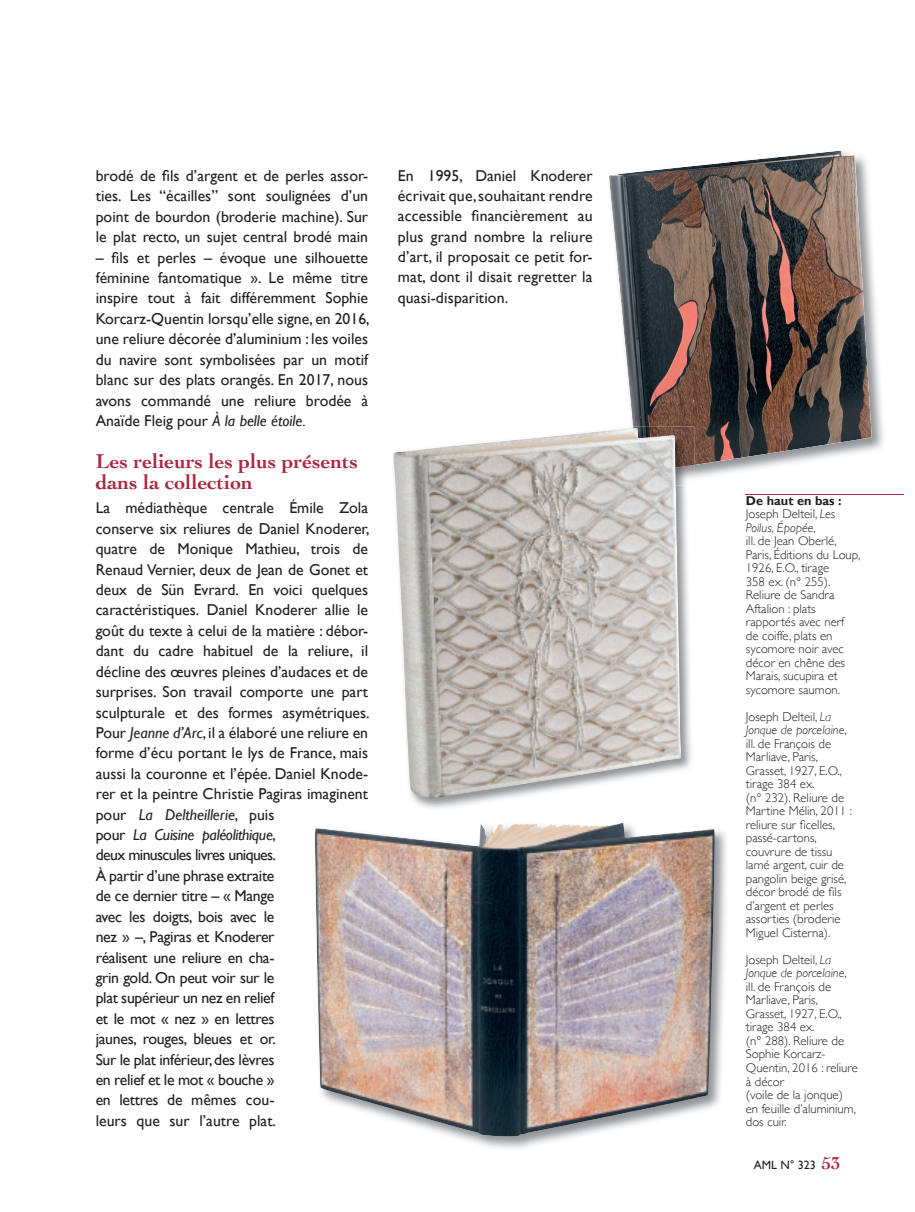
<style>
.page{position:relative;width:915px;height:1212px;background:#fff}
.page>*{position:absolute;margin:0;border:0;box-sizing:border-box;transform-origin:0 0}
.t1{font:700 21px/21.1px "Cochin";color:#aa283f}
.t2{font:15.75px/20.4px "Gill Sans";color:#231f20;text-align:justify}
.t3{font:300 12.75px/13.5px "Gill Sans";color:#231f20}
.t4{font:12px "Gill Sans";color:#231f20}
.s1{font-style:italic}
.s2{font-weight:700}
.s3{font-family:"Cochin";font-weight:700;font-size:18px;color:#aa283f}
</style>
<div class="page">
<hr style="left:745px;top:494px;width:159px;height:1px;background:#aa283f">
<img style="left:452px;top:829px;width:274px;height:319px">
<img style="left:314px;top:822px;width:400px;height:314px">
<img style="left:694px;top:150px;width:189px;height:328px">
<img style="left:609px;top:151px;width:262px;height:314px">
<img style="left:412px;top:485px;width:279px;height:324px">
<img style="left:609px;top:426px;width:85px;height:59px">
<img style="left:632px;top:426px;width:62px;height:46px">
<img style="left:393px;top:428px;width:288px;height:370px">
<p class="t2" style="left:96px;top:165px;width:274px">brodé de fils d’argent et de perles assor&shy;ties. Les “écailles” sont soulignées d’un point de bourdon (broderie machine). Sur le plat recto, un sujet central brodé main</p>
<p class="t2" style="left:96px;top:247px;width:275px">– fils et perles – évoque une silhouette féminine fantomatique ». Le même titre inspire tout à fait différemment Sophie Korcarz-Quentin lorsqu’elle signe, en 2016, une reliure décorée d’aluminium : les voiles du navire sont symbolisées par un motif blanc sur des plats orangés. En 2017, nous avons commandé une reliure brodée à Anaïde Fleig pour <span class="s1">À la belle étoile.</span></p>
<h1 class="t1" style="left:96px;top:450px;width:264px">Les relieurs les plus présents dans la collection</h1>
<p class="t2" style="left:96px;top:498px;width:275px;text-align:left">La médiathèque centrale Émile Zola conserve six reliures de Daniel Knoderer, quatre de Monique Mathieu, trois de Renaud Vernier, deux de Jean de Gonet et deux de Sün Evrard. En voici quelques caractéristiques. Daniel Knoderer allie le goût du texte à celui de la matière : débor&shy;dant du cadre habituel de la reliure, il décline des œuvres pleines d’audaces et de surprises. Son travail comporte une part sculpturale et des formes asymétriques.<br>Pour <span class="s1">Jeanne d’Arc</span>, il a élaboré une reliure en forme d’écu portant le lys de France, mais aussi la couronne et l’épée. Daniel Knode&shy;rer et la peintre Christie Pagiras imaginent pour <span class="s1">La Deltheillerie</span>, puis<br>pour <span class="s1">La Cuisine paléolithique</span>,<br>deux minuscules livres uniques.<br>À partir d’une phrase extraite<br>de ce dernier titre – « Mange<br>avec les doigts, bois avec le<br>nez » –, Pagiras et Knoderer<br>réalisent une reliure en cha-<br>grin gold. On peut voir sur le<br>plat supérieur un nez en relief<br>et le mot « nez » en lettres<br>jaunes, rouges, bleues et or.<br>Sur le plat inférieur, des lèvres<br>en relief et le mot « bouche »<br>en lettres de mêmes cou-<br>leurs que sur l’autre plat.</p>
<p class="t3" style="left:745px;top:494px;width:116px"><span class="s2">De haut en bas :<br></span>Joseph Delteil, <span class="s1">Les<br>Poilus, Épopée</span>,<br>ill. de Jean Oberlé,<br>Paris, Éditions du Loup,<br>1926, E.O., tirage<br>358 ex. (n° 255).<br>Reliure de Sandra<br>Aftalion : plats rapportés avec nerf<br>de coiffe, plats en sycomore noir avec décor en chêne des<br>Marais, sucupira et sycomore saumon.</p>
<p class="t2" style="left:398px;top:165px;width:196px">En 1995, Daniel Knoderer écrivait que, souhaitant rendre accessible financièrement au plus grand nombre la reliure d’art, il proposait ce petit for&shy;mat, dont il disait regretter la quasi-disparition.</p>
<p class="t3" style="left:745px;top:710px;width:108px">Joseph Delteil, <span class="s1">La<br>Jonque de porcelaine</span>, ill. de François de<br>Marliave, Paris,<br>Grasset, 1927, E.O., tirage 384 ex.<br>(n° 232). Reliure de<br>Martine Mélin, 2011 : reliure sur ficelles, passé-cartons, couvrure de tissu lamé argent, cuir de pangolin beige grisé, décor brodé de fils d’argent et perles assorties (broderie<br>Miguel Cisterna).</p>
<p class="t3" style="left:745px;top:953px;width:113px">Joseph Delteil, <span class="s1">La<br>Jonque de porcelaine</span>, ill. de François de<br>Marliave, Paris,<br>Grasset, 1927, E.O., tirage 384 ex.<br>(n° 288). Reliure de<br>Sophie Korcarz-<br>Quentin, 2016 : reliure à décor<br>(voile de la jonque) en feuille d’aluminium, dos cuir.</p>
<p class="t4" style="left:753px;top:1158px;width:88px">AML N° 323 <span class="s3">53</span></p>
</div>
